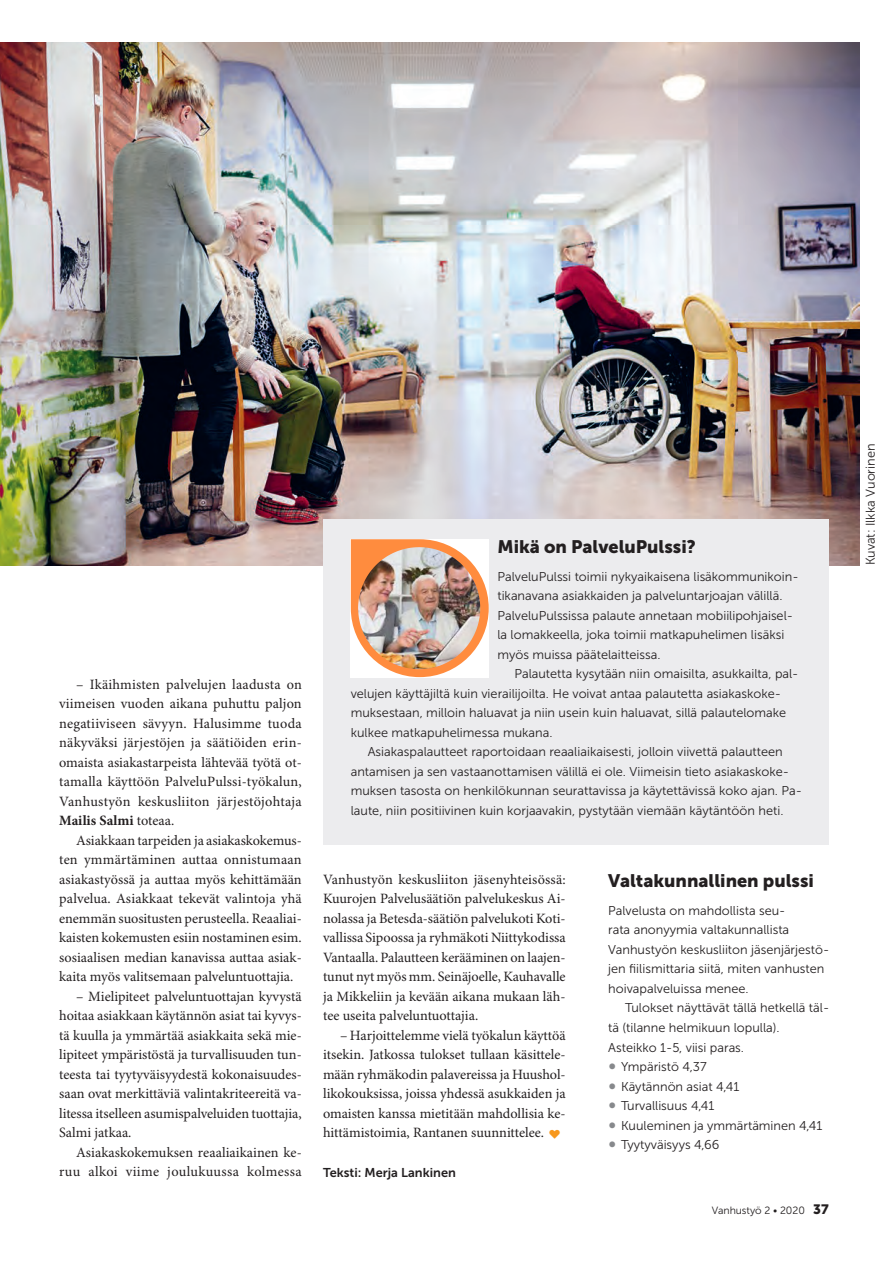
<style>
.page{position:relative;width:893px;height:1263px;background:#fff}
.page>*{position:absolute;margin:0;border:0;box-sizing:border-box;transform-origin:0 0}
.t1{font:18px "Museo Sans 900";color:#231f20}
.t2{font:14.25px/19.5px "Minion Pro";color:#231f20;text-align:justify}
.t3{font:12.75px/19.5px "Museo Sans 300";color:#231f20}
.t4{font:12.75px "Museo Sans 700";color:#231f20}
.t5{font:10.5px "Museo Sans 300";letter-spacing:-.005em;color:#231f20}
.s1{font-weight:700}
.s2{color:#f7981d}
.s3{font-family:"Minion Pro";font-weight:700;font-size:21px;color:#87898c}
.s4{font-family:"Museo Sans 900";font-size:13.5px}
</style>
<div class="page">
<img style="left:0;top:42px;width:859px;height:523px">
<div style="left:323px;top:518px;width:505px;height:326px;background:#ececee"></div>
<svg style="left:350px;top:539px;width:138px;height:138px;background:#fec6a0"></svg>
<img style="left:358px;top:547px;width:122px;height:122px">
<p class="t2" style="left:59px;top:675px;width:244px;text-indent:17px">– Ikäihmisten palvelujen laadusta on viimeisen vuoden aikana puhuttu paljon negatiiviseen sävyyn. Halusimme tuoda näkyväksi järjestöjen ja säätiöiden erin&shy;omaista asiakastarpeista lähtevää työtä ot&shy;tamalla käyttöön PalveluPulssi-työkalun, Vanhustyön keskusliiton järjestöjohtaja <span class="s1">Mailis Salmi</span> toteaa.</p>
<p class="t2" style="left:59px;top:830px;width:244px;text-indent:17px">Asiakkaan tarpeiden ja asiakaskokemus&shy;ten ymmärtäminen auttaa onnistumaan asiakastyössä ja auttaa myös kehittämään palvelua. Asiakkaat tekevät valintoja yhä enemmän suositusten perusteella. Reaaliai&shy;kaisten kokemusten esiin nostaminen esim. sosiaalisen median kanavissa auttaa asiak&shy;kaita myös valitsemaan palveluntuottajia.</p>
<p class="t2" style="left:59px;top:986px;width:244px;text-indent:17px">– Mielipiteet palveluntuottajan kyvystä hoitaa asiakkaan käytännön asiat tai kyvys&shy;tä kuulla ja ymmärtää asiakkaita sekä mie&shy;lipiteet ympäristöstä ja turvallisuuden tun&shy;teesta tai tyytyväisyydestä kokonaisuudes&shy;saan ovat merkittäviä valintakriteereitä va&shy;litessa itselleen asumispalveluiden tuottajia, Salmi jatkaa.</p>
<p class="t2" style="left:59px;top:1142px;width:244px;text-align:right">Asiakaskokemuksen reaaliaikainen ke&shy;ruu alkoi viime joulukuussa kolmessa</p>
<p class="t1" style="left:497px;top:536px;width:200px">Mikä on PalveluPulssi?</p>
<p class="t3" style="left:497px;top:566px;width:302px">PalveluPulssi toimii nykyaikaisena lisäkommunikoin&shy;tikanavana asiakkaiden ja palveluntarjoajan välillä.<br>PalveluPulssissa palaute annetaan mobiilipohjaisel&shy;la lomakkeella, joka toimii matkapuhelimen lisäksi myös muissa päätelaitteissa.</p>
<p class="t3" style="left:350px;top:664px;width:449px;text-indent:164px">Palautetta kysytään niin omaisilta, asukkailta, pal&shy;velujen käyttäjiltä kuin vierailijoilta. He voivat antaa palautetta asiakaskoke&shy;muksestaan, milloin haluavat ja niin usein kuin haluavat, sillä palautelomake kulkee matkapuhelimessa mukana.</p>
<p class="t3" style="left:350px;top:742px;width:452px;text-indent:17px">Asiakaspalautteet raportoidaan reaaliaikaisesti, jolloin viivettä palautteen antamisen ja sen vastaanottamisen välillä ei ole. Viimeisin tieto asiakaskoke&shy;muksen tasosta on henkilökunnan seurattavissa ja käytettävissä koko ajan. Pa&shy;laute, niin positiivinen kuin korjaavakin, pystytään viemään käytäntöön heti.</p>
<p class="t2" style="left:323px;top:869px;width:244px">Vanhustyön keskusliiton jäsenyhteisössä:<br>Kuurojen Palvelusäätiön palvelukeskus Ai&shy;nolassa ja Betesda-säätiön palvelukoti Koti&shy;vallissa Sipoossa ja ryhmäkoti Niittykodissa Vantaalla. Palautteen kerääminen on laajen&shy;tunut nyt myös mm. Seinäjoelle, Kauhavalle ja Mikkeliin ja kevään aikana mukaan läh&shy;tee useita palveluntuottajia.</p>
<p class="t2" style="left:323px;top:1025px;width:244px;text-indent:17px">– Harjoittelemme vielä työkalun käyttöä itsekin. Jatkossa tulokset tullaan käsittele&shy;mään ryhmäkodin palavereissa ja Huushol&shy;likokouksissa, joissa yhdessä asukkaiden ja omaisten kanssa mietitään mahdollisia ke&shy;hittämistoimia, Rantanen suunnittelee. <span class="s2">♥</span></p>
<p class="t4" style="left:323px;top:1164px;width:134px">Teksti: Merja Lankinen</p>
<p class="t1" style="left:608px;top:870px;width:207px">Valtakunnallinen pulssi</p>
<p class="t3" style="left:608px;top:900px;width:222px">Palvelusta on mahdollista seu-<br>rata anonyymia valtakunnallista Vanhustyön keskusliiton jäsenjärjestö&shy;jen fiilismittaria siitä, miten vanhusten hoivapalveluissa menee.</p>
<p class="t3" style="left:608px;top:998px;width:222px;text-indent:17px">Tulokset näyttävät tällä hetkellä täl&shy;tä (tilanne helmikuun lopulla).<br>Asteikko 1-5, viisi paras.</p>
<p class="t3" style="left:608px;top:1056px;width:100px"><span class="s3">•</span> Ympäristö 4,37</p>
<p class="t3" style="left:608px;top:1076px;width:133px"><span class="s3">•</span> Käytännön asiat 4,41</p>
<p class="t3" style="left:608px;top:1095px;width:107px"><span class="s3">•</span> Turvallisuus 4,41</p>
<p class="t3" style="left:608px;top:1115px;width:216px"><span class="s3">•</span> Kuuleminen ja ymmärtäminen 4,41</p>
<p class="t3" style="left:608px;top:1134px;width:113px"><span class="s3">•</span> Tyytyväisyys 4,66</p>
<p class="t5" style="left:711px;top:1204px;width:118px">Vanhustyö 2 • 2020 <span class="s4">37</span></p>
<p class="t3" style="left:860px;top:565px;width:123px;rotate:-90deg">Kuvat: Ilkka Vuorinen</p>
</div>
